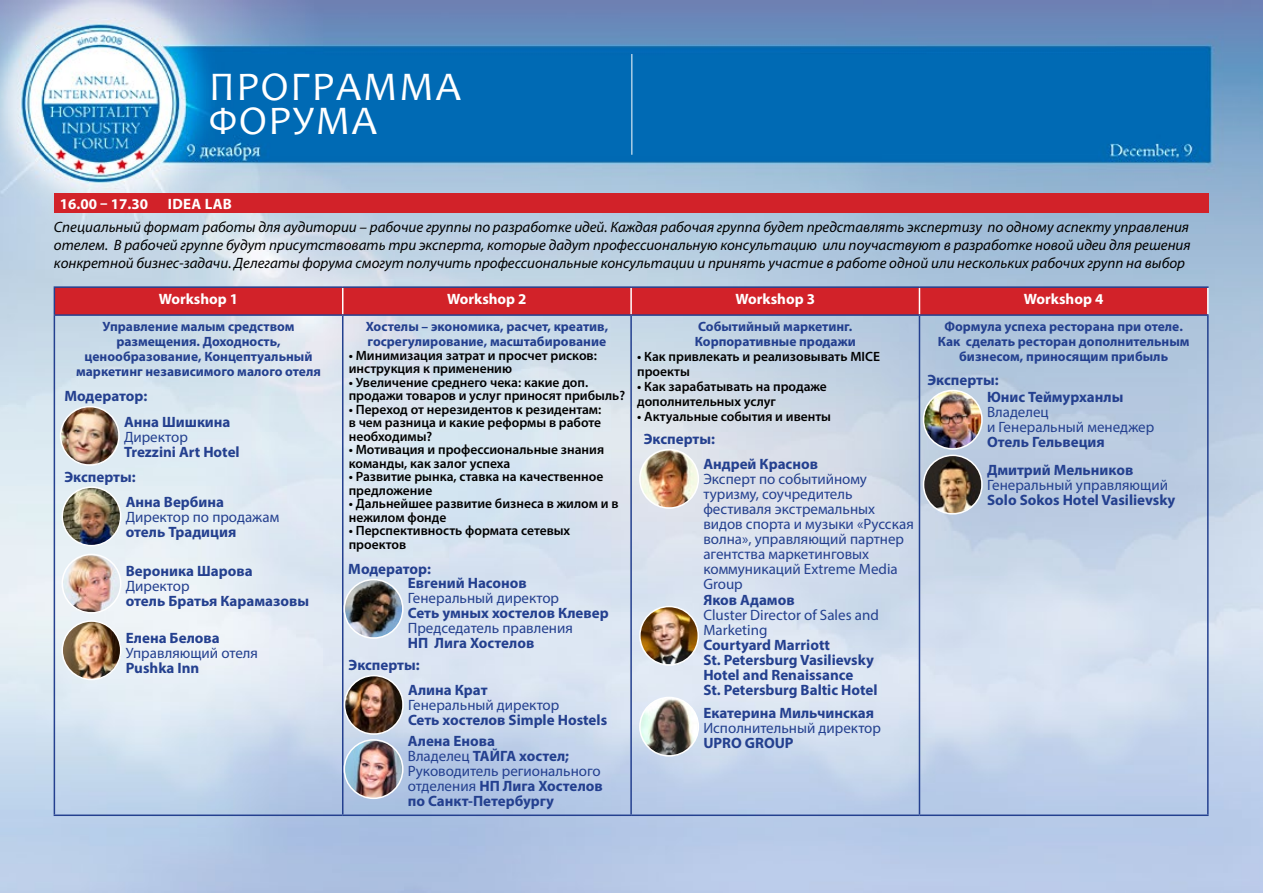
<style>
.page{position:relative;width:1263px;height:893px;background:#fff}
.page>*{position:absolute;margin:0;border:0;box-sizing:border-box;transform-origin:0 0}
.t1{font:40.8px/34px "Candara";letter-spacing:.04em;color:#fff}
.t2{font:700 15px/15px "Myriad Pro";color:#24408f}
.t3{font:italic 15px/18px "Myriad Pro";color:#000;text-align:justify}
.t4{font:15px/15px "Myriad Pro";color:#24408f}
.t5{font:700 15px "Myriad Pro";color:#fff}
.t6{font:600 13.5px/13.5px "Myriad Pro";color:#000}
.t7{font:700 13.5px/15px "Myriad Pro";color:#24408f;text-align:center}
.s1{font-weight:400}
</style>
<div class="page">
<img style="left:0;top:0;width:1263px;height:893px">
<hr style="left:631px;top:54px;width:1px;height:101px;background:#fff">
<div style="left:54px;top:193px;width:1154px;height:19px;background:#d22229"></div>
<hr style="left:54px;top:316px;width:1px;height:498px;background:#24408f">
<hr style="left:342px;top:316px;width:1px;height:498px;background:#24408f">
<hr style="left:630px;top:316px;width:2px;height:498px;background:#24408f">
<hr style="left:919px;top:316px;width:1px;height:498px;background:#24408f">
<hr style="left:1207px;top:316px;width:1px;height:498px;background:#24408f">
<hr style="left:54px;top:814px;width:289px;height:2px;background:#24408f">
<hr style="left:343px;top:814px;width:288px;height:2px;background:#24408f">
<hr style="left:631px;top:814px;width:288px;height:2px;background:#24408f">
<hr style="left:919px;top:814px;width:289px;height:2px;background:#24408f">
<hr style="left:54px;top:286px;width:289px;height:2px;background:#24408f">
<div style="left:54px;top:287px;width:1154px;height:27px;background:#d22229"></div>
<hr style="left:343px;top:286px;width:288px;height:2px;background:#24408f">
<hr style="left:631px;top:286px;width:288px;height:2px;background:#24408f">
<hr style="left:919px;top:286px;width:289px;height:2px;background:#24408f">
<hr style="left:54px;top:314px;width:289px;height:2px;background:#24408f">
<hr style="left:343px;top:314px;width:288px;height:2px;background:#24408f">
<hr style="left:631px;top:314px;width:288px;height:2px;background:#24408f">
<hr style="left:919px;top:314px;width:289px;height:2px;background:#24408f">
<img style="left:923px;top:390px;width:58px;height:58px">
<div style="left:923px;top:390px;width:60px;height:60px;border:2px solid #fff;border-radius:50%"></div>
<img style="left:345px;top:676px;width:57px;height:58px">
<div style="left:344px;top:675px;width:60px;height:60px;border:2px solid #fff;border-radius:50%"></div>
<img style="left:640px;top:606px;width:58px;height:58px">
<div style="left:639px;top:606px;width:60px;height:60px;border:2px solid #fff;border-radius:50%"></div>
<img style="left:640px;top:697px;width:58px;height:58px">
<div style="left:639px;top:697px;width:60px;height:60px;border:2px solid #fff;border-radius:50%"></div>
<img style="left:640px;top:450px;width:58px;height:57px">
<div style="left:639px;top:449px;width:60px;height:60px;border:2px solid #fff;border-radius:50%"></div>
<img style="left:61px;top:407px;width:57px;height:58px">
<div style="left:60px;top:406px;width:60px;height:60px;border:2px solid #fff;border-radius:50%"></div>
<img style="left:344px;top:580px;width:58px;height:57px">
<div style="left:344px;top:579px;width:60px;height:60px;border:2px solid #fff;border-radius:50%"></div>
<img style="left:344px;top:740px;width:58px;height:58px">
<div style="left:344px;top:739px;width:60px;height:60px;border:2px solid #fff;border-radius:50%"></div>
<img style="left:923px;top:455px;width:58px;height:58px">
<div style="left:923px;top:455px;width:60px;height:60px;border:2px solid #fff;border-radius:50%"></div>
<img style="left:62px;top:487px;width:58px;height:58px">
<div style="left:62px;top:486px;width:59px;height:60px;border:2px solid #fff;border-radius:50%"></div>
<img style="left:62px;top:554px;width:58px;height:58px">
<div style="left:62px;top:554px;width:59px;height:60px;border:2px solid #fff;border-radius:50%"></div>
<img style="left:62px;top:621px;width:58px;height:58px">
<div style="left:62px;top:620px;width:59px;height:60px;border:2px solid #fff;border-radius:50%"></div>
<h1 class="t1" style="left:209px;top:69px;width:253px">ПРОГРАММА<br>ФОРУМА</h1>
<p class="t5" style="left:60px;top:194px;width:90px">16.00 – 17.30</p>
<p class="t5" style="left:168px;top:194px;width:66px">IDEA LAB</p>
<p class="t3" style="left:54px;top:218px;width:1138px">Специальный формат работы для аудитории – рабочие группы по разработке идей. Каждая рабочая группа будет представлять экспертизу по одному аспекту управления отелем. В рабочей группе будут присутствовать три эксперта, которые дадут профессиональную консультацию или поучаствуют в разработке новой идеи для решения конкретной бизнес-задачи. Делегаты форума смогут получить профессиональные консультации и принять участие в работе одной или нескольких рабочих групп на выбор</p>
<p class="t5" style="left:159px;top:290px;width:81px">Workshop 1</p>
<p class="t5" style="left:447px;top:290px;width:81px">Workshop 2</p>
<p class="t5" style="left:735px;top:290px;width:81px">Workshop 3</p>
<p class="t5" style="left:1024px;top:290px;width:81px">Workshop 4</p>
<p class="t7" style="left:76px;top:319px;width:246px">Управление малым средством размещения. Доходность, ценообразование, Концептуальный маркетинг независимого малого отеля</p>
<p class="t7" style="left:366px;top:319px;width:244px;text-align:left">Хостелы – экономика, расчет, креатив, госрегулирование, масштабирование</p>
<p class="t7" style="left:695px;top:319px;width:162px;text-align:left">Событийный маркетинг.<br>Корпоративные продажи</p>
<p class="t6" style="left:637px;top:349px;width:244px;line-height:15px">• Как привлекать и реализовывать MICE проекты</p>
<p class="t6" style="left:637px;top:379px;width:191px;line-height:15px">• Как зарабатывать на продаже дополнительных услуг</p>
<p class="t6" style="left:637px;top:410px;width:195px">• Актуальные события и ивенты</p>
<p class="t7" style="left:938px;top:319px;width:253px">Формула успеха ресторана при отеле.<br>Как сделать ресторан дополнительным бизнесом, приносящим прибыль</p>
<p class="t2" style="left:987px;top:389px;width:138px">Юнис Теймурханлы</p>
<p class="t4" style="left:987px;top:405px;width:169px">Владелец<br>и Генеральный менеджер</p>
<p class="t2" style="left:987px;top:434px;width:119px">Отель Гельвеция</p>
<p class="t6" style="left:349px;top:348px;width:250px">• Минимизация затрат и просчет рисков: инструкция к применению</p>
<p class="t6" style="left:349px;top:375px;width:278px">• Увеличение среднего чека: какие доп. продажи товаров и услуг приносят прибыль?</p>
<p class="t6" style="left:349px;top:402px;width:254px;text-align:justify">• Переход от нерезидентов к резидентам: в чем разница и какие реформы в работе необходимы?</p>
<p class="t6" style="left:349px;top:443px;width:257px">• Мотивация и профессиональные знания команды, как залог успеха</p>
<p class="t6" style="left:349px;top:470px;width:256px">• Развитие рынка, ставка на качественное предложение</p>
<p class="t6" style="left:349px;top:497px;width:271px">• Дальнейшее развитие бизнеса в жилом и в нежилом фонде</p>
<p class="t6" style="left:349px;top:524px;width:223px">• Перспективность формата сетевых проектов</p>
<p class="t2" style="left:927px;top:372px;width:73px">Эксперты:</p>
<p class="t2" style="left:64px;top:388px;width:84px">Модератор:</p>
<p class="t2" style="left:124px;top:414px;width:108px">Анна Шишкина</p>
<p class="t4" style="left:124px;top:430px;width:65px">Директор</p>
<p class="t2" style="left:124px;top:444px;width:117px">Trezzini Art Hotel</p>
<p class="t2" style="left:644px;top:431px;width:73px">Эксперты:</p>
<p class="t2" style="left:703px;top:456px;width:116px">Андрей Краснов</p>
<p class="t4" style="left:703px;top:471px;width:212px">Эксперт по событийному туризму, соучредитель фестиваля экстремальных видов спорта и музыки «Русская волна», управляющий партнер агентства маркетинговых коммуникаций Extreme Media<br>Group</p>
<p class="t2" style="left:987px;top:462px;width:148px">Дмитрий Мельников</p>
<p class="t4" style="left:987px;top:477px;width:183px">Генеральный управляющий</p>
<p class="t2" style="left:987px;top:492px;width:190px">Solo Sokos Hotel Vasilievsky</p>
<p class="t2" style="left:64px;top:469px;width:73px">Эксперты:</p>
<p class="t2" style="left:126px;top:494px;width:100px">Анна Вербина</p>
<p class="t4" style="left:126px;top:510px;width:155px">Директор по продажам</p>
<p class="t2" style="left:126px;top:524px;width:112px">отель Традиция</p>
<p class="t2" style="left:126px;top:563px;width:128px">Вероника Шарова</p>
<p class="t4" style="left:126px;top:578px;width:65px">Директор</p>
<p class="t2" style="left:126px;top:593px;width:185px">отель Братья Карамазовы</p>
<p class="t2" style="left:126px;top:630px;width:96px">Елена Белова</p>
<p class="t4" style="left:126px;top:645px;width:134px">Управляющий отеля</p>
<p class="t2" style="left:126px;top:660px;width:75px">Pushka Inn</p>
<p class="t2" style="left:348px;top:561px;width:84px">Модератор:</p>
<p class="t2" style="left:408px;top:575px;width:121px">Евгений Насонов</p>
<p class="t4" style="left:408px;top:591px;width:153px">Генеральный директор</p>
<p class="t2" style="left:408px;top:605px;width:202px">Сеть умных хостелов Клевер</p>
<p class="t4" style="left:408px;top:621px;width:167px">Председатель правления</p>
<p class="t2" style="left:408px;top:635px;width:128px">НП Лига Хостелов</p>
<p class="t2" style="left:703px;top:592px;width:93px">Яков Адамов</p>
<p class="t4" style="left:703px;top:607px;width:177px">Cluster Director of Sales and<br>Marketing</p>
<p class="t2" style="left:703px;top:637px;width:176px">Courtyard Marriott<br>St. Petersburg Vasilievsky<br>Hotel and Renaissance<br>St. Petersburg Baltic Hotel</p>
<p class="t2" style="left:703px;top:705px;width:172px">Екатерина Мильчинская</p>
<p class="t4" style="left:703px;top:720px;width:179px">Исполнительный директор</p>
<p class="t2" style="left:703px;top:735px;width:92px">UPRO GROUP</p>
<p class="t2" style="left:349px;top:657px;width:73px">Эксперты:</p>
<p class="t2" style="left:408px;top:682px;width:81px">Алина Крат</p>
<p class="t4" style="left:408px;top:697px;width:153px">Генеральный директор</p>
<p class="t2" style="left:408px;top:712px;width:201px">Сеть хостелов Simple Hostels</p>
<p class="t2" style="left:408px;top:733px;width:196px">Алена Енова<br><span class="s1">Владелец</span> ТАЙГА хостел;<br><span class="s1">Руководитель регионального отделения</span> НП Лига Хостелов по Санкт-Петербургу</p>
</div>
